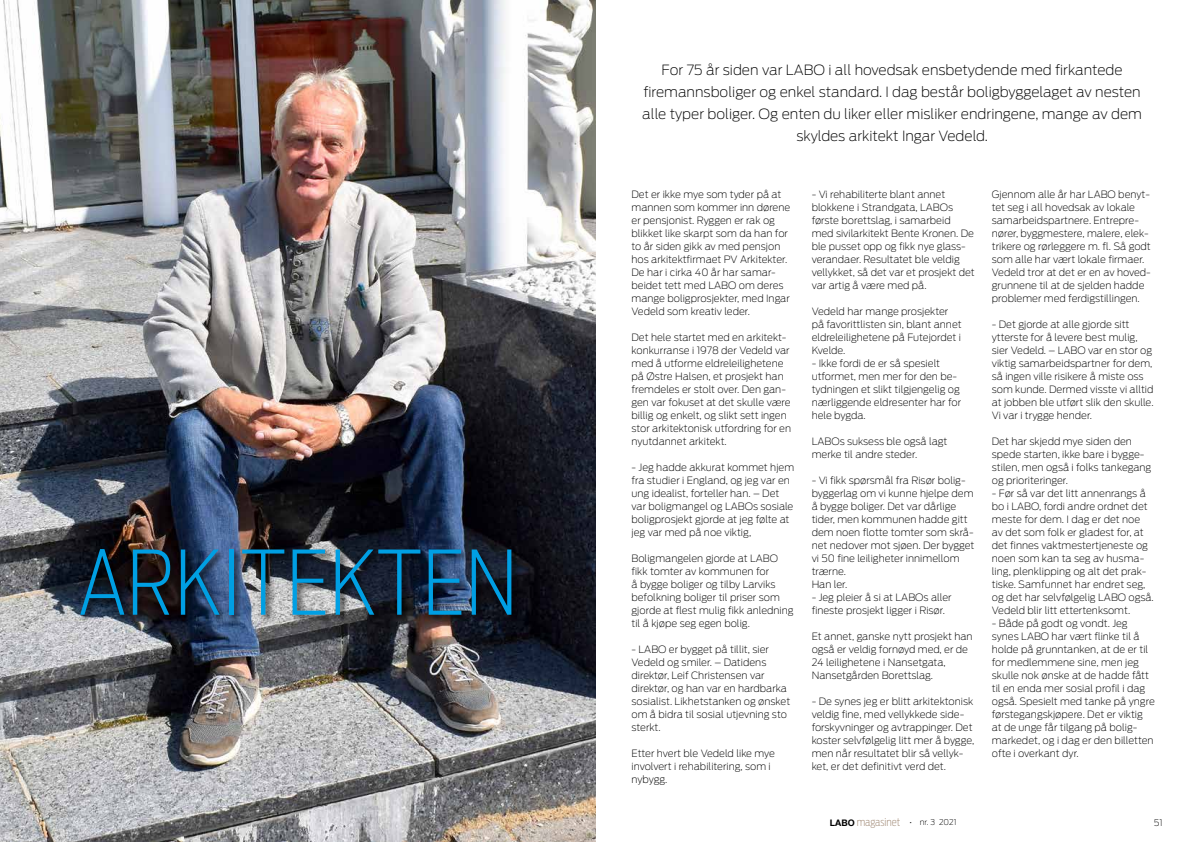
<style>
.page{position:relative;width:1191px;height:842px;background:#fff}
.page>*{position:absolute;margin:0;border:0;box-sizing:border-box;transform-origin:0 0}
.t1{font:200 88px "Antenna Cond";color:#009fe3}
.t2{font:200 14px/22px "Antenna";color:#000;text-align:center}
.t3{font:200 11px "Antenna Cond";color:#a28b77}
.t4{font:200 10px/13px "Antenna";color:#000}
.t5{font:200 9px "Antenna";color:#000}
.s1{font-family:"Helvetica Neue";font-weight:700;font-size:9px;color:#000}
.s2{font-family:"Antenna";font-size:7.9px;color:#000}
</style>
<div class="page">
<img style="left:0;top:0;width:595px;height:842px">
<div style="left:79px;top:547px;width:442px;height:78px;background:#000;opacity:.77"></div>
<h1 class="t1" style="left:78px;top:530px;width:441px">ARKITEKTEN</h1>
<p class="t2" style="left:642px;top:59px;width:501px">For 75 år siden var LABO i all hovedsak ensbetydende med firkantede firemannsboliger og enkel standard. I dag består boligbyggelaget av nesten alle typer boliger. Og enten du liker eller misliker endringene, mange av dem skyldes arkitekt Ingar Vedeld.</p>
<p class="t4" style="left:631px;top:188px;width:160px">Det er ikke mye som tyder på at mannen som kommer inn dørene er pensjonist. Ryggen er rak og blikket like skarpt som da han for to år siden gikk av med pensjon hos arkitektfirmaet PV Arkitekter.<br>De har i cirka 40 år har samar&shy;beidet tett med LABO om deres mange boligprosjekter, med Ingar<br>Vedeld som kreativ leder.</p>
<p class="t4" style="left:631px;top:331px;width:161px">Det hele startet med en arkitekt&shy;konkurranse i 1978 der Vedeld var med å utforme eldreleilighetene på Østre Halsen, et prosjekt han fremdeles er stolt over. Den gan&shy;gen var fokuset at det skulle være billig og enkelt, og slikt sett ingen stor arkitektonisk utfordring for en nyutdannet arkitekt.</p>
<p class="t4" style="left:631px;top:461px;width:164px">- Jeg hadde akkurat kommet hjem fra studier i England, og jeg var en ung idealist, forteller han. – Det var boligmangel og LABOs sosiale boligprosjekt gjorde at jeg følte at jeg var med på noe viktig,</p>
<p class="t4" style="left:631px;top:552px;width:164px">Boligmangelen gjorde at LABO fikk tomter av kommunen for<br>å bygge boliger og tilby Larviks befolkning boliger til priser som gjorde at flest mulig fikk anledning til å kjøpe seg egen bolig.</p>
<p class="t4" style="left:631px;top:643px;width:160px">- LABO er bygget på tillit, sier<br>Vedeld og smiler. – Datidens direktør, Leif Christensen var direktør, og han var en hardbarka sosialist. Likhetstanken og ønsket om å bidra til sosial utjevning sto sterkt.</p>
<p class="t4" style="left:631px;top:747px;width:145px">Etter hvert ble Vedeld like mye involvert i rehabilitering, som i nybygg.</p>
<p class="t4" style="left:811px;top:188px;width:165px">- Vi rehabiliterte blant annet blokkene i Strandgata, LABOs første borettslag, i samarbeid med sivilarkitekt Bente Kronen. De ble pusset opp og fikk nye glass&shy;verandaer. Resultatet ble veldig vellykket, så det var et prosjekt det var artig å være med på.</p>
<p class="t4" style="left:811px;top:305px;width:151px">Vedeld har mange prosjekter på favorittlisten sin, blant annet eldreleilighetene på Futejordet i<br>Kvelde.</p>
<p class="t4" style="left:811px;top:357px;width:151px">- Ikke fordi de er så spesielt utformet, men mer for den be&shy;tydningen et slikt tilgjengelig og nærliggende eldresenter har for hele bygda.</p>
<p class="t4" style="left:811px;top:435px;width:137px">LABOs suksess ble også lagt merke til andre steder.</p>
<p class="t4" style="left:811px;top:474px;width:164px">- Vi fikk spørsmål fra Risør bolig&shy;byggerlag om vi kunne hjelpe dem å bygge boliger. Det var dårlige tider, men kommunen hadde gitt dem noen flotte tomter som skrå&shy;net nedover mot sjøen. Der bygget vi 50 fine leiligheter innimellom trærne.<br>Han ler.</p>
<p class="t4" style="left:811px;top:591px;width:141px">- Jeg pleier å si at LABOs aller fineste prosjekt ligger i Risør.</p>
<p class="t4" style="left:811px;top:630px;width:162px">Et annet, ganske nytt prosjekt han også er veldig fornøyd med, er de<br>24 leilighetene i Nansetgata,<br>Nansetgården Borettslag.</p>
<p class="t4" style="left:811px;top:695px;width:164px">- De synes jeg er blitt arkitektonisk veldig fine, med vellykkede side&shy;forskyvninger og avtrappinger. Det koster selvfølgelig litt mer å bygge, men når resultatet blir så vellyk&shy;ket, er det definitivt verd det.</p>
<p class="t4" style="left:991px;top:188px;width:160px">Gjennom alle år har LABO benyt&shy;tet seg i all hovedsak av lokale samarbeidspartnere. Entrepre&shy;nører, byggmestere, malere, elek&shy;trikere og rørleggere m. fl. Så godt som alle har vært lokale firmaer.<br>Vedeld tror at det er en av hoved&shy;grunnene til at de sjelden hadde problemer med ferdigstillingen.</p>
<p class="t4" style="left:991px;top:318px;width:163px">- Det gjorde at alle gjorde sitt ytterste for å levere best mulig, sier Vedeld. – LABO var en stor og viktig samarbeidspartner for dem, så ingen ville risikere å miste oss som kunde. Dermed visste vi alltid at jobben ble utført slik den skulle.<br>Vi var i trygge hender.</p>
<p class="t4" style="left:991px;top:435px;width:161px">Det har skjedd mye siden den spede starten, ikke bare i bygge&shy;stilen, men også i folks tankegang og prioriteringer.</p>
<p class="t4" style="left:991px;top:487px;width:163px">- Før så var det litt annenrangs å bo i LABO, fordi andre ordnet det meste for dem. I dag er det noe av det som folk er gladest for, at det finnes vaktmestertjeneste og noen som kan ta seg av husma&shy;ling, plenklipping og alt det prak&shy;tiske. Samfunnet har endret seg, og det har selvfølgelig LABO også.<br>Vedeld blir litt ettertenksomt.</p>
<p class="t4" style="left:991px;top:617px;width:164px">- Både på godt og vondt. Jeg synes LABO har vært flinke til å holde på grunntanken, at de er til for medlemmene sine, men jeg skulle nok ønske at de hadde fått til en enda mer sosial profil i dag også. Spesielt med tanke på yngre førstegangskjøpere. Det er viktig at de unge får tilgang på bolig&shy;markedet, og i dag er den billetten ofte i overkant dyr.</p>
<p class="t3" style="left:830px;top:815px;width:128px"><span class="s1">LABO</span> magasinet <span class="s2">• nr. 3 2021</span></p>
<p class="t5" style="left:1153px;top:817px;width:10px">51</p>
</div>
